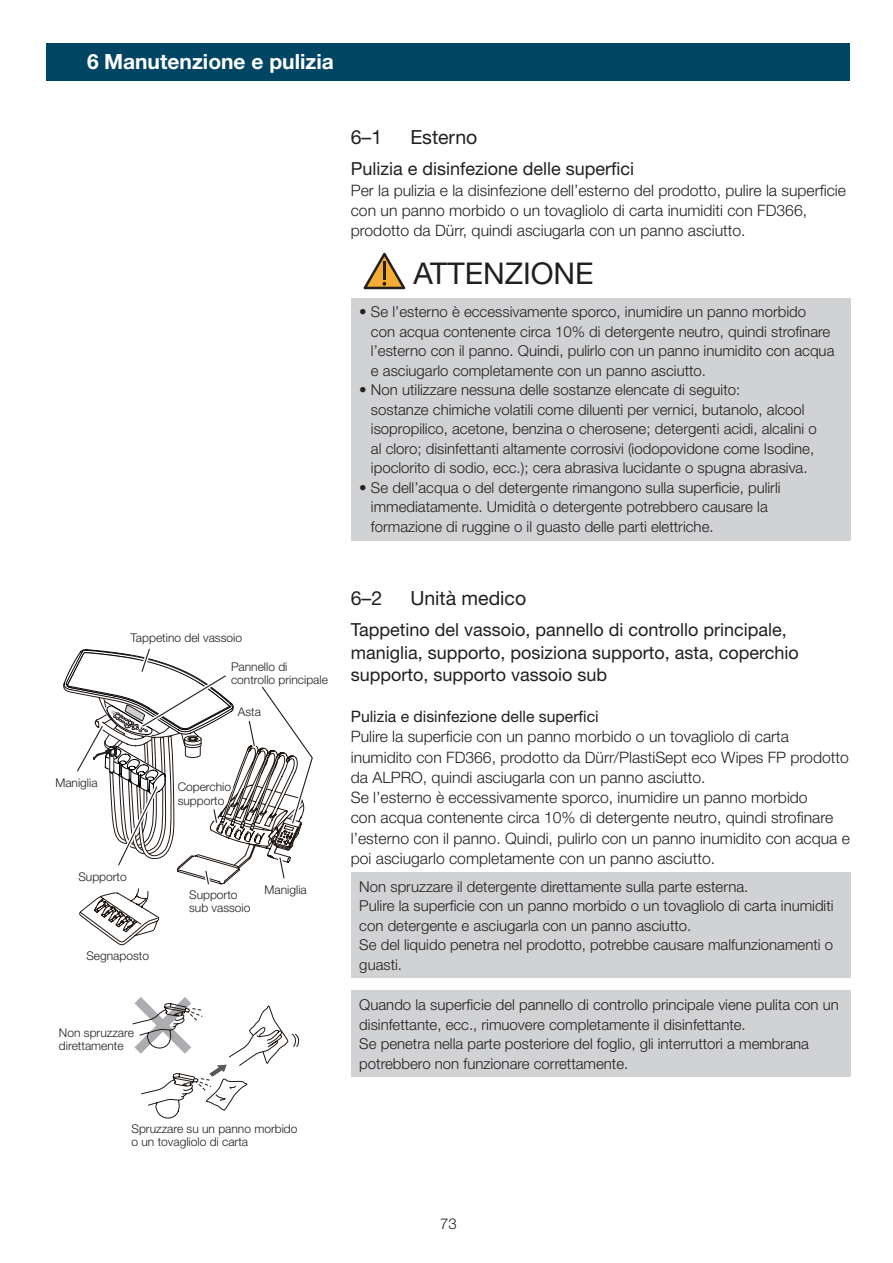
<style>
.page{position:relative;width:893px;height:1263px;background:#fff}
.page>*{position:absolute;margin:0;border:0;box-sizing:border-box;transform-origin:0 0}
.t1{font:30px "Helvetica Neue LT Pro";color:#231f20}
.t2{font:700 21px "Helvetica Neue LT Pro";color:#fff}
.t3{font:19.5px "Helvetica Neue LT Pro";color:#231f20}
.t4{font:18px/22.5px "Helvetica Neue LT Pro";color:#231f20}
.t5{font:300 15.75px/20.2px "Helvetica Neue LT Pro";color:#231f20}
.t6{font:15.75px "Helvetica Neue LT Pro";color:#231f20}
.t7{font:300 15px/19.5px "Helvetica Neue LT Pro";color:#231f20}
.t8{font:300 12px/13.5px "Helvetica Neue LT Pro";color:#231f20}
</style>
<div class="page">
<div style="left:47px;top:43px;width:803px;height:38px;background:#004563"></div>
<svg style="left:364px;top:253px;width:41px;height:36px"></svg>
<div style="left:351px;top:298px;width:499px;height:242px;background:#d1d2d4"></div>
<div style="left:351px;top:872px;width:499px;height:106px;background:#d1d2d4"></div>
<div style="left:351px;top:991px;width:499px;height:86px;background:#d1d2d4"></div>
<svg style="left:132px;top:997px;width:168px;height:121px"></svg>
<svg style="left:63px;top:648px;width:250px;height:298px"></svg>
<h2 class="t2" style="left:87px;top:48px;width:248px">6 Manutenzione e pulizia</h2>
<p class="t8" style="left:131px;top:631px;width:113px">Tappetino del vassoio</p>
<p class="t8" style="left:231px;top:659px;width:98px">Pannello di controllo principale</p>
<p class="t8" style="left:238px;top:705px;width:25px">Asta</p>
<p class="t8" style="left:55px;top:775px;width:44px">Maniglia</p>
<p class="t8" style="left:178px;top:780px;width:55px">Coperchio supporto</p>
<p class="t8" style="left:78px;top:870px;width:50px">Supporto</p>
<p class="t8" style="left:86px;top:949px;width:64px">Segnaposto</p>
<p class="t8" style="left:189px;top:887px;width:63px">Supporto sub vassoio</p>
<p class="t8" style="left:265px;top:882px;width:44px">Maniglia</p>
<p class="t8" style="left:59px;top:1025px;width:76px">Non spruzzare direttamente</p>
<p class="t8" style="left:131px;top:1121px;width:168px">Spruzzare su un panno morbido o un tovagliolo di carta</p>
<h3 class="t3" style="left:351px;top:125px;width:33px">6–1</h3>
<h3 class="t3" style="left:410px;top:125px;width:69px">Esterno</h3>
<p class="t4" style="left:351px;top:157px;width:285px">Pulizia e disinfezione delle superfici</p>
<p class="t5" style="left:351px;top:179px;width:497px">Per la pulizia e la disinfezione dell’esterno del prodotto, pulire la superficie con un panno morbido o un tovagliolo di carta inumiditi con FD366, prodotto da Dürr, quindi asciugarla con un panno asciutto.</p>
<h1 class="t1" style="left:414px;top:254px;width:181px">ATTENZIONE</h1>
<p class="t7" style="left:371px;top:302px;width:465px;text-indent:-12px">• Se l’esterno è eccessivamente sporco, inumidire un panno morbido<br>con acqua contenente circa 10% di detergente neutro, quindi strofinare l’esterno con il panno. Quindi, pulirlo con un panno inumidito con acqua e asciugarlo completamente con un panno asciutto.</p>
<p class="t7" style="left:371px;top:380px;width:447px;text-indent:-12px">• Non utilizzare nessuna delle sostanze elencate di seguito:<br>sostanze chimiche volatili come diluenti per vernici, butanolo, alcool isopropilico, acetone, benzina o cherosene; detergenti acidi, alcalini o al cloro; disinfettanti altamente corrosivi (iodopovidone come Isodine, ipoclorito di sodio, ecc.); cera abrasiva lucidante o spugna abrasiva.</p>
<p class="t7" style="left:371px;top:477px;width:411px;text-indent:-12px">• Se dell’acqua o del detergente rimangono sulla superficie, pulirli immediatamente. Umidità o detergente potrebbero causare la formazione di ruggine o il guasto delle parti elettriche.</p>
<h3 class="t3" style="left:351px;top:586px;width:33px">6–2</h3>
<h3 class="t3" style="left:410px;top:586px;width:117px">Unità medico</h3>
<p class="t4" style="left:351px;top:618px;width:450px">Tappetino del vassoio, pannello di controllo principale, maniglia, supporto, posiziona supporto, asta, coperchio supporto, supporto vassoio sub</p>
<p class="t6" style="left:351px;top:707px;width:249px">Pulizia e disinfezione delle superfici</p>
<p class="t5" style="left:351px;top:726px;width:501px">Pulire la superficie con un panno morbido o un tovagliolo di carta inumidito con FD366, prodotto da Dürr/PlastiSept eco Wipes FP prodotto da ALPRO, quindi asciugarla con un panno asciutto.<br>Se l’esterno è eccessivamente sporco, inumidire un panno morbido<br>con acqua contenente circa 10% di detergente neutro, quindi strofinare l’esterno con il panno. Quindi, pulirlo con un panno inumidito con acqua e poi asciugarlo completamente con un panno asciutto.</p>
<p class="t7" style="left:359px;top:876px;width:476px">Non spruzzare il detergente direttamente sulla parte esterna.<br>Pulire la superficie con un panno morbido o un tovagliolo di carta inumiditi con detergente e asciugarla con un panno asciutto.<br>Se del liquido penetra nel prodotto, potrebbe causare malfunzionamenti o guasti.</p>
<p class="t7" style="left:359px;top:994px;width:481px">Quando la superficie del pannello di controllo principale viene pulita con un disinfettante, ecc., rimuovere completamente il disinfettante.<br>Se penetra nella parte posteriore del foglio, gli interruttori a membrana potrebbero non funzionare correttamente.</p>
<p class="t7" style="left:440px;top:1213px;width:18px">73</p>
</div>
